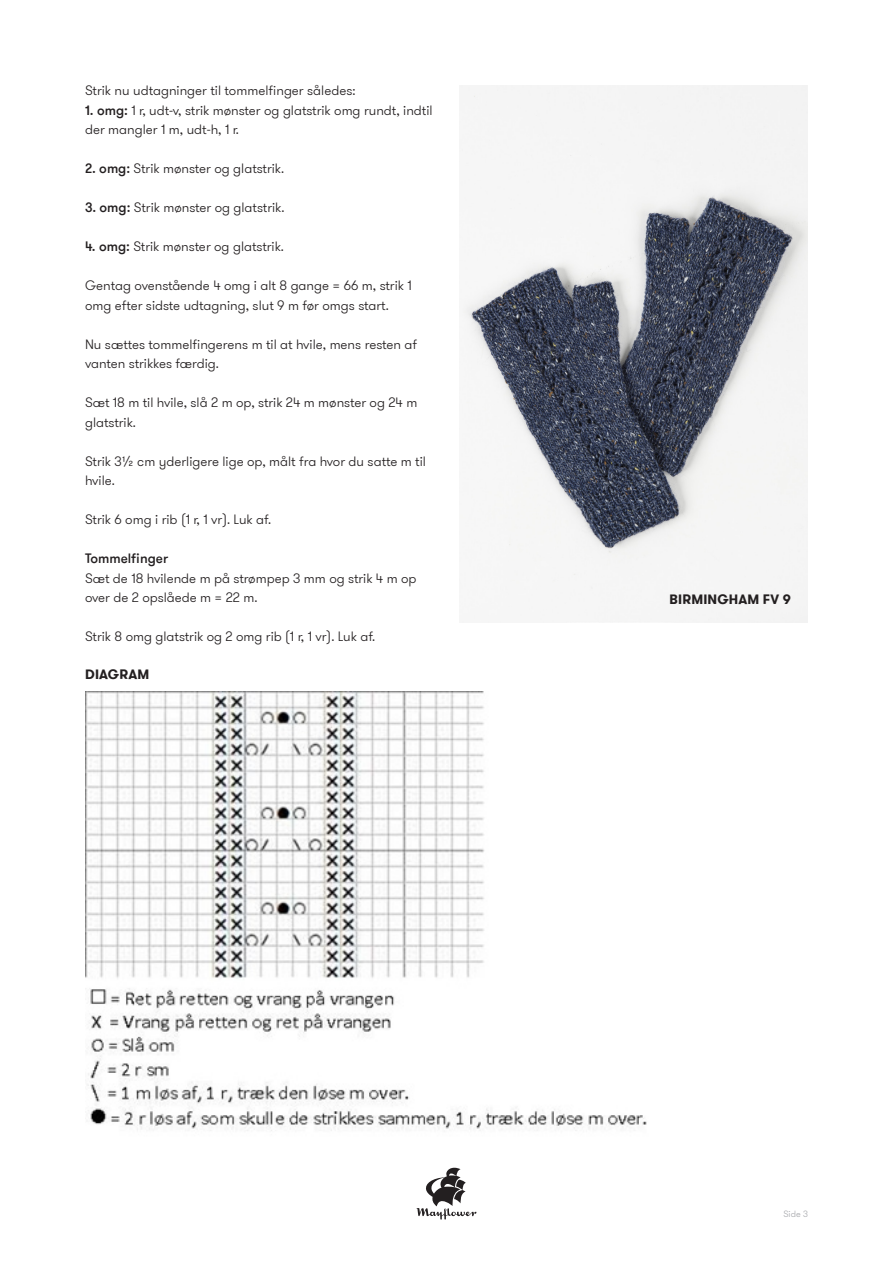
<style>
.page{position:relative;width:893px;height:1263px;background:#fff}
.page>*{position:absolute;margin:0;border:0;box-sizing:border-box;transform-origin:0 0}
.t1{font:300 13.5px/19.5px "GT Walsheim Pro";color:#231f20}
.t2{font:700 13.5px "GT Walsheim Pro";letter-spacing:.015em;color:#231f20}
.t3{font:500 13.5px "GT Walsheim Pro";color:#231f20}
.t4{font:300 9px "GT Walsheim Pro";color:#a8a9ad}
.s1{font-weight:500}
</style>
<div class="page">
<svg style="left:417px;top:1168px;width:59px;height:51px"></svg>
<img style="left:86px;top:691px;width:561px;height:440px">
<img style="left:460px;top:85px;width:348px;height:537px">
<p class="t1" style="left:85px;top:81px;width:272px">Strik nu udtagninger til tommelfinger således:</p>
<p class="t1" style="left:85px;top:101px;width:349px"><span class="s1">1. omg:</span> 1 r, udt-v, strik mønster og glatstrik omg rundt, indtil der mangler 1 m, udt-h, 1 r.</p>
<p class="t1" style="left:85px;top:159px;width:201px"><span class="s1">2. omg:</span> Strik mønster og glatstrik.</p>
<p class="t1" style="left:85px;top:198px;width:201px"><span class="s1">3. omg:</span> Strik mønster og glatstrik.</p>
<p class="t1" style="left:85px;top:237px;width:200px"><span class="s1">4. omg:</span> Strik mønster og glatstrik.</p>
<p class="t1" style="left:85px;top:276px;width:328px">Gentag ovenstående 4 omg i alt 8 gange = 66 m, strik 1 omg efter sidste udtagning, slut 9 m før omgs start.</p>
<p class="t1" style="left:85px;top:335px;width:333px">Nu sættes tommelfingerens m til at hvile, mens resten af vanten strikkes færdig.</p>
<p class="t1" style="left:85px;top:393px;width:334px">Sæt 18 m til hvile, slå 2 m op, strik 24 m mønster og 24 m glatstrik.</p>
<p class="t1" style="left:85px;top:452px;width:342px">Strik 3½ cm yderligere lige op, målt fra hvor du satte m til hvile.</p>
<p class="t1" style="left:85px;top:510px;width:188px">Strik 6 omg i rib (1 r, 1 vr). Luk af.</p>
<p class="t3" style="left:85px;top:550px;width:85px">Tommelfinger</p>
<p class="t1" style="left:85px;top:569px;width:333px">Sæt de 18 hvilende m på strømpep 3 mm og strik 4 m op over de 2 opslåede m = 22 m.</p>
<p class="t1" style="left:85px;top:627px;width:292px">Strik 8 omg glatstrik og 2 omg rib (1 r, 1 vr). Luk af.</p>
<p class="t2" style="left:85px;top:666px;width:66px">DIAGRAM</p>
<p class="t2" style="left:669px;top:590px;width:123px">BIRMINGHAM FV 9</p>
<p class="t4" style="left:783px;top:1208px;width:26px">Side 3</p>
</div>
